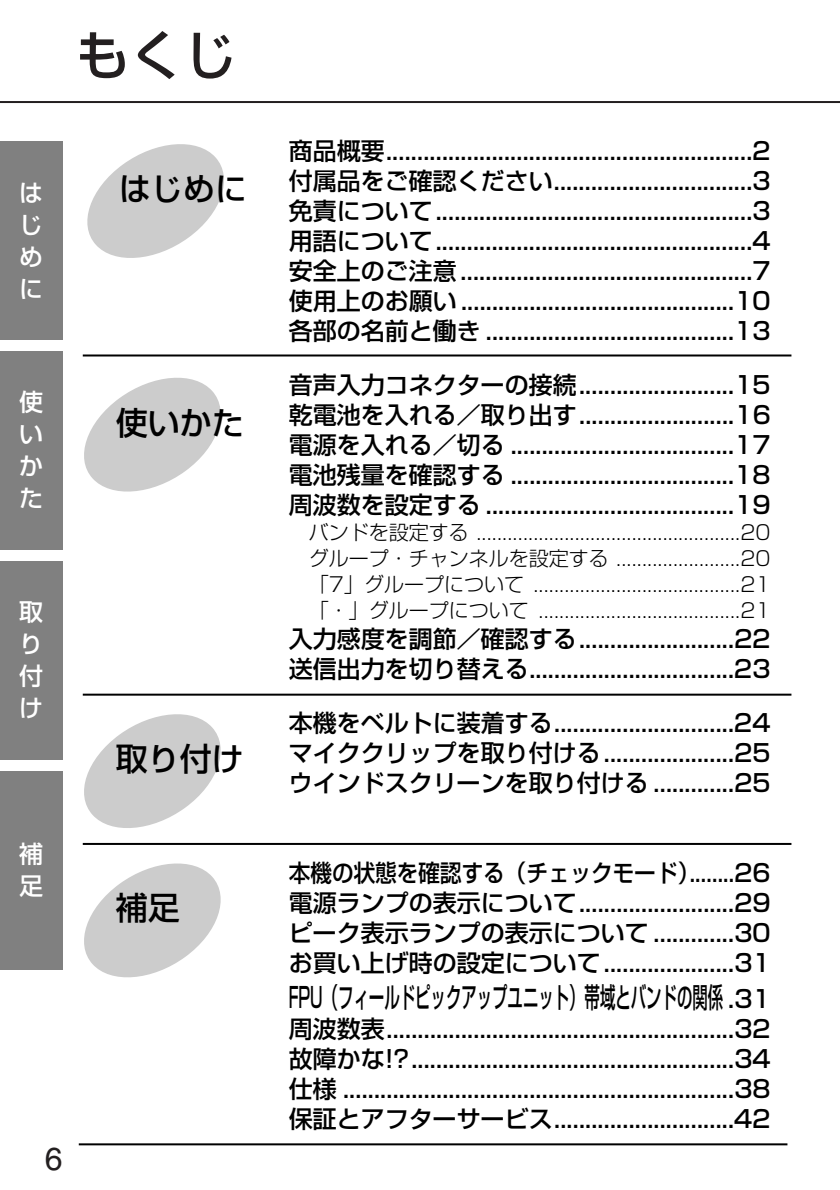
<style>
.page{position:relative;width:840px;height:1190px;background:#fff}
.page>*{position:absolute;margin:0;border:0;box-sizing:border-box;transform-origin:0 0}
.t1{font:500 54px "Shin Go";color:#231f20}
.t2{font:500 32px "Shin Go";color:#000}
.t3{font:32px "Helvetica";color:#231f20}
.t4{font:500 28px "Shin Go";color:#000;scale:.55 1}
.t5{font:500 24px/30px "Shin Go";color:#000;text-align:justify}
.t6{font:500 24px/30px "Shin Go";color:#000;text-align:justify;scale:.9 1}
.t7{font:500 24px/32px "Shin Go";color:#fff;text-align:justify}
.t8{font:300 20px/26px "Shin Go";color:#000;text-align:justify}
.s1{font-size:24px}
</style>
<div class="page">
<hr style="left:0;top:101px;width:839px;height:2px;background:#231f20">
<div style="left:0;top:142px;width:62px;height:198px;background:#808080"></div>
<div style="left:0;top:352px;width:62px;height:198px;background:#808080"></div>
<div style="left:0;top:561px;width:62px;height:199px;background:#808080"></div>
<div style="left:0;top:771px;width:62px;height:198px;background:#808080"></div>
<svg style="left:87px;top:144px;width:137px;height:114px"></svg>
<hr style="left:83px;top:354px;width:708px;height:2px;background:#000">
<svg style="left:84px;top:377px;width:137px;height:115px"></svg>
<hr style="left:83px;top:694px;width:708px;height:2px;background:#000">
<svg style="left:84px;top:714px;width:137px;height:114px"></svg>
<svg style="left:84px;top:863px;width:137px;height:115px"></svg>
<hr style="left:83px;top:843px;width:708px;height:2px;background:#000">
<hr style="left:79px;top:1143px;width:708px;height:2px;background:#000">
<h1 class="t1" style="left:76px;top:35px;width:163px">もくじ</h1>
<p class="t7" style="left:19px;top:179px;width:25px">はじめに</p>
<p class="t7" style="left:19px;top:389px;width:25px">使いかた</p>
<p class="t7" style="left:19px;top:599px;width:25px">取り付け</p>
<p class="t7" style="left:19px;top:841px;width:25px">補足</p>
<h2 class="t2" style="left:119px;top:177px;width:129px">はじめに</h2>
<h2 class="t2" style="left:116px;top:411px;width:130px">使いかた</h2>
<h2 class="t2" style="left:116px;top:747px;width:130px">取り付け</h2>
<h2 class="t2" style="left:116px;top:896px;width:66px">補足</h2>
<h2 class="t3" style="left:45px;top:1147px;width:19px">6</h2>
<p class="t5" style="left:289px;top:139px;width:483px">商品概要...........................................................2付属品をご確認ください................................3免責について...................................................3用語について...................................................4安全上のご注意 ...............................................7使用上のお願い ............................................10各部の名前と働き ........................................13</p>
<p class="t5" style="left:289px;top:373px;width:483px">音声入力コネクターの接続.........................15乾電池を入れる／取り出す.........................16電源を入れる／切る ....................................17電池残量を確認する ....................................18周波数を設定する ........................................19</p>
<p class="t8" style="left:309px;top:522px;width:463px">バンドを設定する ...................................................20グループ・チャンネルを設定する ........................20「7」グループについて ........................................21「・」グループについて .......................................21</p>
<p class="t5" style="left:289px;top:627px;width:483px">入力感度を調節／確認する.........................22送信出力を切り替える.................................23</p>
<p class="t5" style="left:289px;top:711px;width:483px">本機をベルトに装着する.............................24マイククリップを取り付ける.....................25ウインドスクリーンを取り付ける .............25</p>
<p class="t6" style="left:289px;top:861px;width:537px">本機の状態を確認する（チェックモード）........26電源ランプの表示について.........................29ピーク表示ランプの表示について .............30お買い上げ時の設定について.....................31</p>
<p class="t4" style="left:289px;top:987px;width:878px">FPU（フィールドピックアップユニット）帯域とバンドの関係 <span class="s1">.31</span></p>
<p class="t5" style="left:289px;top:1017px;width:483px">周波数表........................................................32故障かな!?....................................................34仕様 ...............................................................38保証とアフターサービス.............................42</p>
</div>
